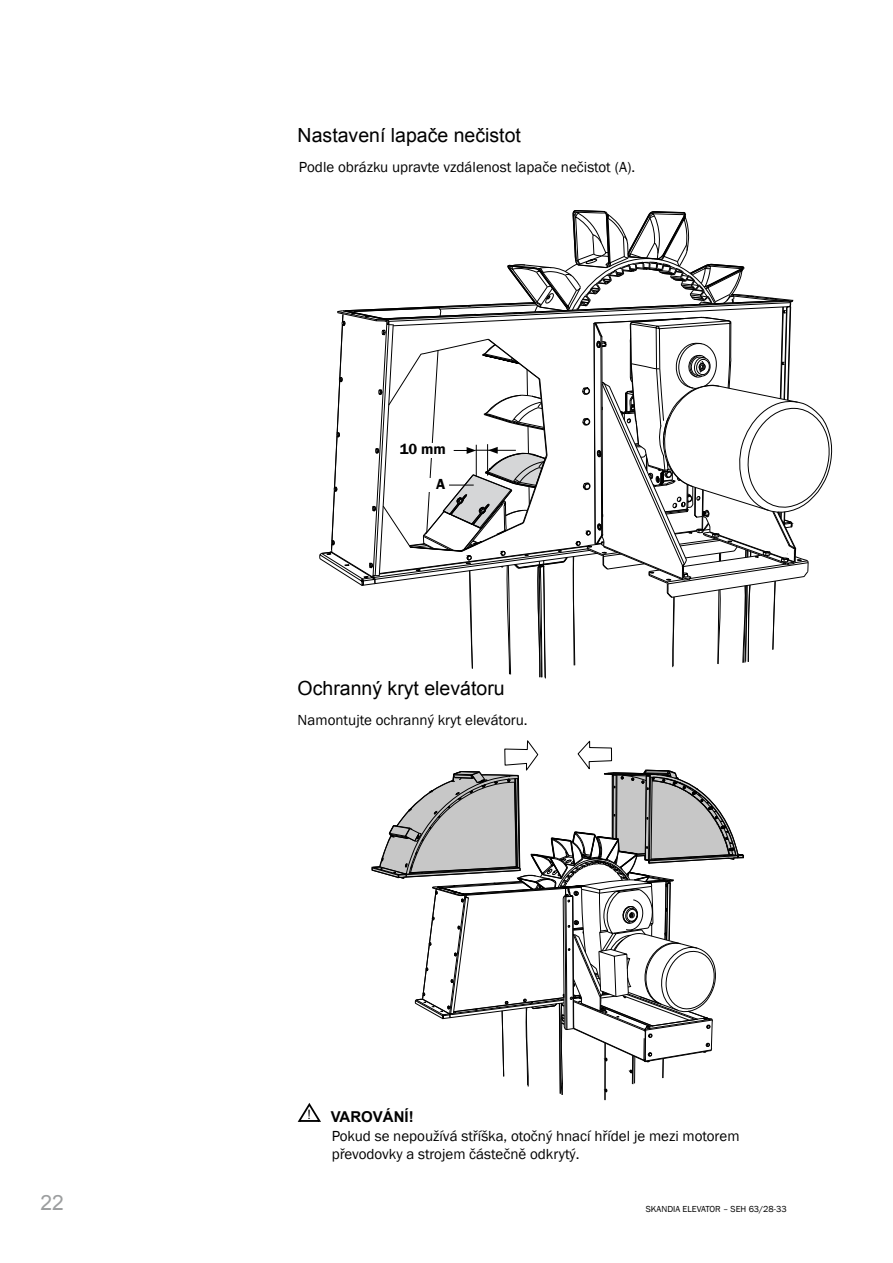
<style>
.page{position:relative;width:893px;height:1263px;background:#fff}
.page>*{position:absolute;margin:0;border:0;box-sizing:border-box;transform-origin:0 0}
.t1{font:21px "Arial";color:#9c9e9f}
.t2{font:19.5px "Arial";color:#000}
.t3{font:15px/18.3px "Franklin Gothic";color:#000}
.t4{font:700 15px "Arial";color:#000}
.t5{font:600 15px "Franklin Gothic";color:#000}
.t6{font:13.05px "Arial";color:#000;scale:.95 1}
.t7{font:9px "Franklin Gothic";color:#000}
</style>
<div class="page">
<svg style="left:319px;top:210px;width:514px;height:469px"></svg>
<svg style="left:297px;top:1103px;width:24px;height:19px"></svg>
<svg style="left:371px;top:740px;width:373px;height:361px"></svg>
<h2 class="t2" style="left:298px;top:122px;width:225px">Nastavení lapače nečistot</h2>
<p class="t3" style="left:299px;top:158px;width:338px">Podle obrázku upravte vzdálenost lapače nečistot (A).</p>
<p class="t5" style="left:400px;top:440px;width:47px">10 mm</p>
<p class="t5" style="left:436px;top:475px;width:11px">A</p>
<h2 class="t2" style="left:298px;top:676px;width:208px">Ochranný kryt elevátoru</h2>
<p class="t3" style="left:298px;top:711px;width:231px">Namontujte ochranný kryt elevátoru.</p>
<p class="t6" style="left:307px;top:1106px;width:5px">!</p>
<p class="t4" style="left:331px;top:1106px;width:85px">VAROVÁNÍ!</p>
<p class="t3" style="left:332px;top:1127px;width:409px">Pokud se nepoužívá stříška, otočný hnací hřídel je mezi motorem převodovky a strojem částečně odkrytý.</p>
<h1 class="t1" style="left:40px;top:1189px;width:25px">22</h1>
<p class="t7" style="left:646px;top:1203px;width:142px">SKANDIA ELEVATOR – SEH 63/28-33</p>
</div>
